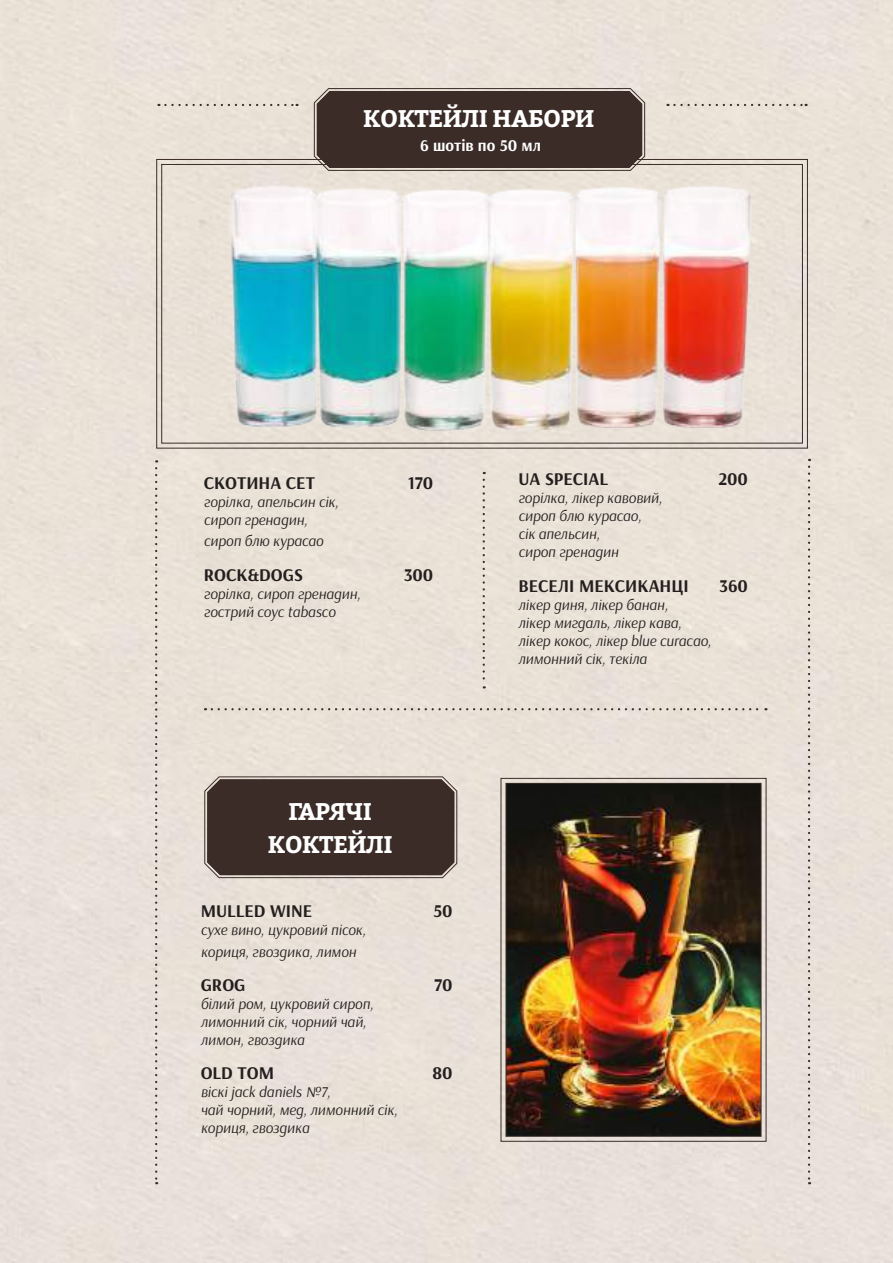
<style>
.page{position:relative;width:893px;height:1263px;background:#eae1d8}
.page>*{position:absolute;margin:0;border:0;box-sizing:border-box;transform-origin:0 0}
.t1{font:700 24px/33px "Bitter";letter-spacing:-.02em;color:#fff;text-align:center}
.t2{font:700 18px "Arsenal";color:#241f1f}
.t3{font:700 16.5px "Arsenal";color:#fff}
.t4{font:italic 15px/18px "Arsenal";color:#241f1f}
</style>
<div class="page">
<svg style="left:155px;top:468px;width:2px;height:716px"></svg>
<svg style="left:203px;top:775px;width:255px;height:104px;background:#4c3e39"></svg>
<svg style="left:500px;top:777px;width:267px;height:365px;background:#c5bbb4"></svg>
<img style="left:505px;top:782px;width:257px;height:355px">
<svg style="left:156px;top:158px;width:652px;height:291px;background:#c6bcb3"></svg>
<img style="left:161px;top:163px;width:642px;height:281px">
<svg style="left:313px;top:87px;width:333px;height:85px;background:#4d3e3a"></svg>
<div style="left:317px;top:91px;width:325px;height:77px;border:3px solid #3b2c28;border-radius:12px"></div>
<svg style="left:483px;top:480px;width:2px;height:208px"></svg>
<svg style="left:212px;top:708px;width:554px;height:2px"></svg>
<svg style="left:808px;top:467px;width:2px;height:717px"></svg>
<svg style="left:165px;top:104px;width:133px;height:2px"></svg>
<svg style="left:674px;top:104px;width:133px;height:2px"></svg>
<h1 class="t1" style="left:363px;top:101px;width:233px">КОКТЕЙЛІ НАБОРИ</h1>
<p class="t3" style="left:420px;top:135px;width:122px">6 шотів по 50 мл</p>
<p class="t2" style="left:204px;top:471px;width:113px">СКОТИНА СЕТ</p>
<p class="t2" style="left:408px;top:471px;width:27px">170</p>
<p class="t4" style="left:204px;top:493px;width:136px">горілка, апельсин сік, сироп гренадин,</p>
<p class="t4" style="left:204px;top:532px;width:121px">сироп блю курасао</p>
<p class="t2" style="left:204px;top:563px;width:101px">ROCK&amp;DOGS</p>
<p class="t2" style="left:404px;top:563px;width:31px">300</p>
<p class="t4" style="left:204px;top:585px;width:158px">горілка, сироп гренадин, гострий соус tabasco</p>
<h1 class="t1" style="left:268px;top:794px;width:126px">ГАРЯЧІ<br>КОКТЕЙЛІ</h1>
<p class="t2" style="left:201px;top:900px;width:113px">MULLED WINE</p>
<p class="t2" style="left:433px;top:900px;width:21px">50</p>
<p class="t4" style="left:201px;top:919px;width:167px;line-height:21.6px">сухе вино, цукровий пісок, кориця, гвоздика, лимон</p>
<p class="t2" style="left:201px;top:974px;width:46px">GROG</p>
<p class="t2" style="left:434px;top:974px;width:20px">70</p>
<p class="t4" style="left:201px;top:995px;width:174px">білий ром, цукровий сироп, лимонний сік, чорний чай, лимон, гвоздика</p>
<p class="t2" style="left:201px;top:1062px;width:75px">OLD TOM</p>
<p class="t2" style="left:433px;top:1062px;width:22px">80</p>
<p class="t4" style="left:201px;top:1083px;width:198px">віскі jack daniels №7,<br>чай чорний, мед, лимонний сік, кориця, гвоздика</p>
<p class="t2" style="left:518px;top:468px;width:91px">UA SPECIAL</p>
<p class="t2" style="left:718px;top:468px;width:31px">200</p>
<p class="t4" style="left:518px;top:489px;width:145px">горілка, лікер кавовий, сироп блю курасао,<br>сік апельсин,<br>сироп гренадин</p>
<p class="t2" style="left:518px;top:575px;width:172px">ВЕСЕЛІ МЕКСИКАНЦІ</p>
<p class="t2" style="left:719px;top:575px;width:30px">360</p>
<p class="t4" style="left:518px;top:596px;width:194px">лікер диня, лікер банан,<br>лікер мигдаль, лікер кава, лікер кокос, лікер blue curacao, лимонний сік, текіла</p>
</div>
